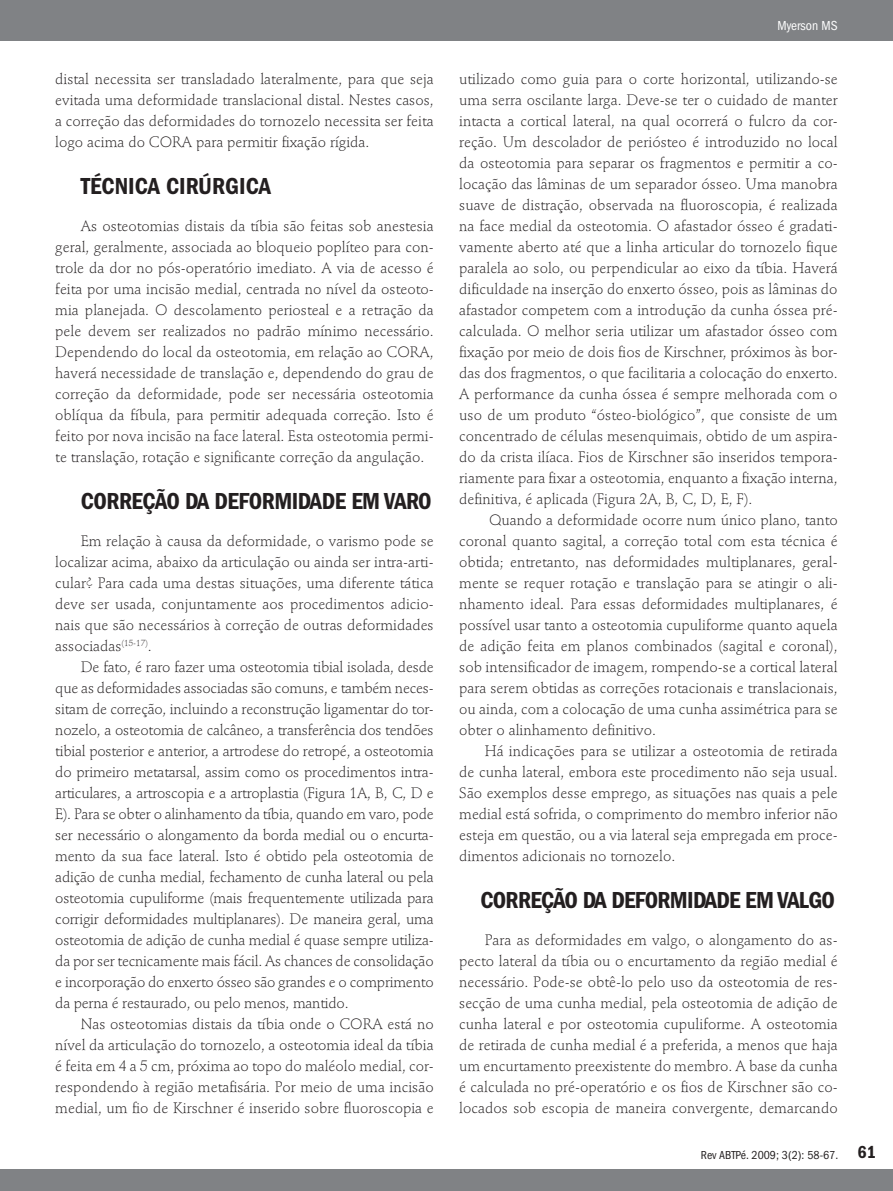
<style>
.page{position:relative;width:893px;height:1191px;background:#fff}
.page>*{position:absolute;margin:0;border:0;box-sizing:border-box;transform-origin:0 0}
._05_1_Sub1{font:24px "ITC Franklin Gothic Std Dm Cd";letter-spacing:-.02em;color:#231f20}
._05_1_Sub1-2{font:24px "ITC Franklin Gothic Std Dm Cd";color:#231f20}
.t1{font:18px "ITC Franklin Gothic Std Dm Cd";color:#231f20}
._05_0_Texto_txt{font:300 15px/21px "Stempel Schneidler Std";color:#231f20;text-align:justify}
.t2{font:condensed 13.5px "ITC Franklin Gothic Std";color:#fff}
.t3{font:condensed 12px "ITC Franklin Gothic Std";color:#231f20}
</style>
<div class="page">
<div style="left:0;top:1169px;width:893px;height:22px;background:#808285"></div>
<div style="left:0;top:0;width:893px;height:40px;background:#808285"></div>
<p class="_05_0_Texto_txt" style="left:55px;top:68px;width:380px">distal necessita ser transladado lateralmente, para que seja evitada uma deformidade translacional distal. Nestes casos, a correção das deformidades do tornozelo necessita ser feita logo acima do CORA para permitir fixação rígida.</p>
<p class="_05_1_Sub1-2" style="left:81px;top:172px;width:192px">TÉCNICA CIRÚRGICA</p>
<p class="_05_0_Texto_txt" style="left:55px;top:215px;width:380px;text-indent:26px">As osteotomias distais da tíbia são feitas sob anestesia geral, geralmente, associada ao bloqueio poplíteo para con&shy;trole da dor no pós-operatório imediato. A via de acesso é feita por uma incisão medial, centrada no nível da osteoto&shy;mia planejada. O descolamento periosteal e a retração da pele devem ser realizados no padrão mínimo necessário.<br>Dependendo do local da osteotomia, em relação ao CORA, haverá necessidade de translação e, dependendo do grau de correção da deformidade, pode ser necessária osteotomia oblíqua da fíbula, para permitir adequada correção. Isto é feito por nova incisão na face lateral. Esta osteotomia permi&shy;te translação, rotação e significante correção da angulação.</p>
<p class="_05_1_Sub1" style="left:81px;top:487px;width:75px">CORREÇÃO</p>
<p class="_05_1_Sub1" style="left:185px;top:487px;width:246px">DA DEFORMIDADE EM VARO</p>
<p class="_05_0_Texto_txt" style="left:55px;top:530px;width:380px;text-indent:26px">Em relação à causa da deformidade, o varismo pode se localizar acima, abaixo da articulação ou ainda ser intra-arti&shy;cular? Para cada uma destas situações, uma diferente tática deve ser usada, conjuntamente aos procedimentos adicio&shy;nais que são necessários à correção de outras deformidades associadas<sup>(15-17)</sup>.</p>
<p class="_05_0_Texto_txt" style="left:55px;top:656px;width:380px;text-indent:26px">De fato, é raro fazer uma osteotomia tibial isolada, desde que as deformidades associadas são comuns, e também neces&shy;sitam de correção, incluindo a reconstrução ligamentar do tor&shy;nozelo, a osteotomia de calcâneo, a transferência dos tendões tibial posterior e anterior, a artrodese do retropé, a osteotomia do primeiro metatarsal, assim como os procedimentos intra&shy;articulares, a artroscopia e a artroplastia (Figura 1A, B, C, D e E). Para se obter o alinhamento da tíbia, quando em varo, pode ser necessário o alongamento da borda medial ou o encurta&shy;mento da sua face lateral. Isto é obtido pela osteotomia de adição de cunha medial, fechamento de cunha lateral ou pela osteotomia cupuliforme (mais frequentemente utilizada para corrigir deformidades multiplanares). De maneira geral, uma osteotomia de adição de cunha medial é quase sempre utiliza&shy;da por ser tecnicamente mais fácil. As chances de consolidação e incorporação do enxerto ósseo são grandes e o comprimento da perna é restaurado, ou pelo menos, mantido.</p>
<p class="_05_0_Texto_txt" style="left:55px;top:1013px;width:380px;text-indent:26px">Nas osteotomias distais da tíbia onde o CORA está no nível da articulação do tornozelo, a osteotomia ideal da tíbia é feita em 4 a 5 cm, próxima ao topo do maléolo medial, cor&shy;respondendo à região metafisária. Por meio de uma incisão medial, um fio de Kirschner é inserido sobre fluoroscopia e</p>
<p class="t2" style="left:777px;top:18px;width:62px">Myerson MS</p>
<p class="_05_0_Texto_txt" style="left:459px;top:68px;width:380px">utilizado como guia para o corte horizontal, utilizando-se uma serra oscilante larga. Deve-se ter o cuidado de manter intacta a cortical lateral, na qual ocorrerá o fulcro da cor&shy;reção. Um descolador de periósteo é introduzido no local da osteotomia para separar os fragmentos e permitir a co&shy;locação das lâminas de um separador ósseo. Uma manobra suave de distração, observada na fluoroscopia, é realizada na face medial da osteotomia. O afastador ósseo é gradati&shy;vamente aberto até que a linha articular do tornozelo fique paralela ao solo, ou perpendicular ao eixo da tíbia. Haverá dificuldade na inserção do enxerto ósseo, pois as lâminas do afastador competem com a introdução da cunha óssea pré&shy;calculada. O melhor seria utilizar um afastador ósseo com fixação por meio de dois fios de Kirschner, próximos às bor&shy;das dos fragmentos, o que facilitaria a colocação do enxerto.<br>A performance da cunha óssea é sempre melhorada com o uso de um produto “ósteo-biológico”, que consiste de um concentrado de células mesenquimais, obtido de um aspira&shy;do da crista ilíaca. Fios de Kirschner são inseridos tempora&shy;riamente para fixar a osteotomia, enquanto a fixação interna, definitiva, é aplicada (Figura 2A, B, C, D, E, F).</p>
<p class="_05_0_Texto_txt" style="left:459px;top:509px;width:380px;text-indent:30px">Quando a deformidade ocorre num único plano, tanto coronal quanto sagital, a correção total com esta técnica é obtida; entretanto, nas deformidades multiplanares, geral&shy;mente se requer rotação e translação para se atingir o ali&shy;nhamento ideal. Para essas deformidades multiplanares, é possível usar tanto a osteotomia cupuliforme quanto aquela de adição feita em planos combinados (sagital e coronal), sob intensificador de imagem, rompendo-se a cortical lateral para serem obtidas as correções rotacionais e translacionais, ou ainda, com a colocação de uma cunha assimétrica para se obter o alinhamento definitivo.</p>
<p class="_05_0_Texto_txt" style="left:459px;top:740px;width:380px;text-indent:26px">Há indicações para se utilizar a osteotomia de retirada de cunha lateral, embora este procedimento não seja usual.<br>São exemplos desse emprego, as situações nas quais a pele medial está sofrida, o comprimento do membro inferior não esteja em questão, ou a via lateral seja empregada em proce&shy;dimentos adicionais no tornozelo.</p>
<p class="_05_1_Sub1" style="left:480px;top:886px;width:354px">CORREÇÃO DA DEFORMIDADE EM VALGO</p>
<p class="_05_0_Texto_txt" style="left:459px;top:929px;width:380px;text-indent:26px">Para as deformidades em valgo, o alongamento do as&shy;pecto lateral da tíbia ou o encurtamento da região medial é necessário. Pode-se obtê-lo pelo uso da osteotomia de res&shy;secção de uma cunha medial, pela osteotomia de adição de cunha lateral e por osteotomia cupuliforme. A osteotomia de retirada de cunha medial é a preferida, a menos que haja um encurtamento preexistente do membro. A base da cunha é calculada no pré-operatório e os fios de Kirschner são co&shy;locados sob escopia de maneira convergente, demarcando</p>
<p class="t3" style="left:701px;top:1148px;width:139px">Rev ABTPé. 2009; 3(2): 58-67.</p>
<p class="t1" style="left:857px;top:1142px;width:20px">61</p>
</div>
